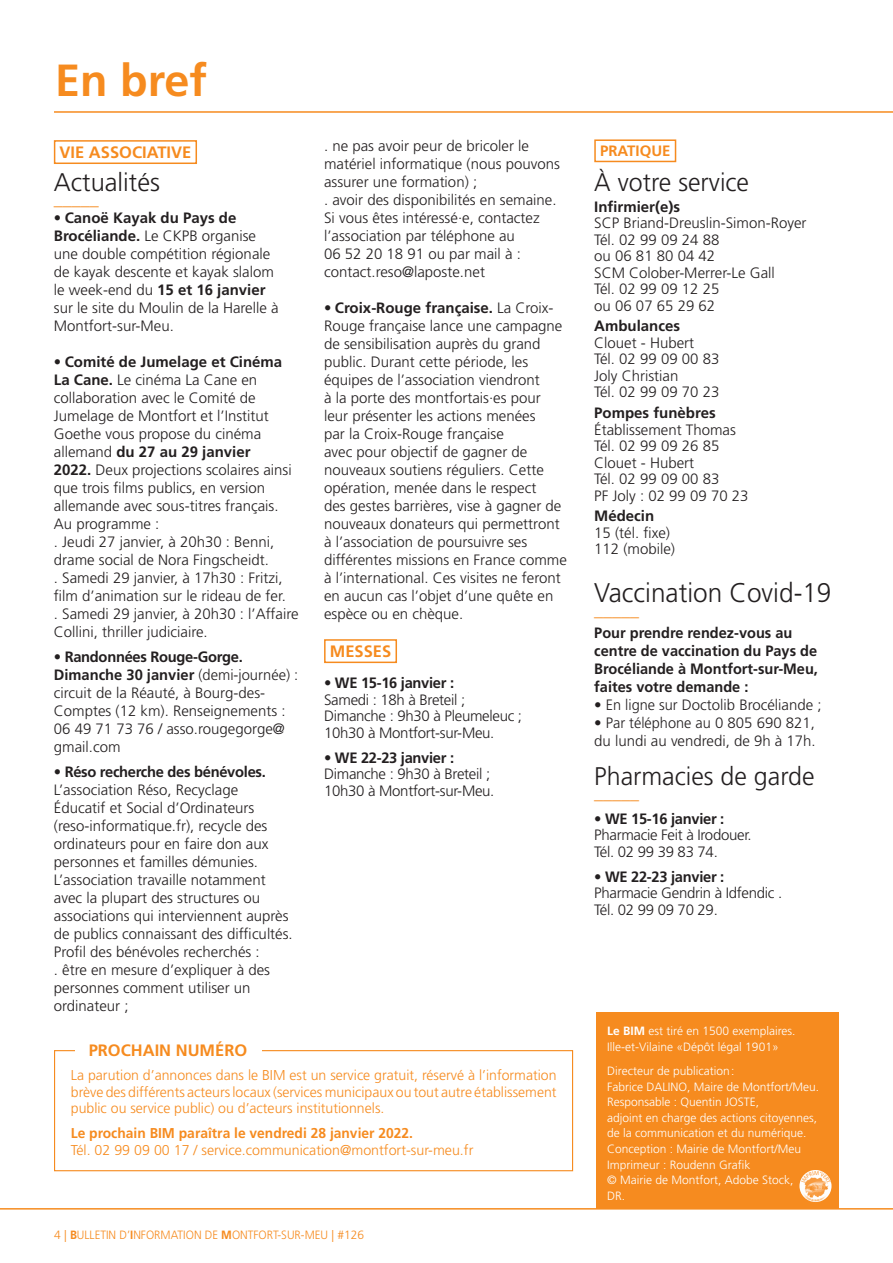
<style>
.page{position:relative;width:893px;height:1263px;background:#fff}
.page>*{position:absolute;margin:0;border:0;box-sizing:border-box;transform-origin:0 0}
.t1{font:700 45px "Frutiger LT Std";color:#f68b1f}
.t2{font:300 27px "Frutiger LT Std";color:#231f20}
.t3{font:300 25.5px "Frutiger LT Std";color:#231f20}
.t4{font:300 18px "Frutiger LT Std";color:#f68b1f}
.t5{font:700 16.5px "Frutiger LT Std";color:#f68b1f}
.t6{font:300 15px/18px "Frutiger LT Std";color:#231f20}
.t7{font:300 15px/16.5px "Frutiger LT Std";letter-spacing:-.02em;color:#231f20}
.t8{font:700 15px/18px "Frutiger LT Std";color:#231f20}
.t9{font:700 15px "Frutiger LT Std";letter-spacing:-.02em;color:#231f20}
.t10{font:700 15px "Frutiger LT Std";color:#f68b1f}
.t11{font:300 14.25px/16.5px "Frutiger LT Std";color:#f68b1f;text-align:justify}
.t12{font:700 14.25px "Frutiger LT Std";color:#f68b1f}
.t13{font:300 12px/15.6px "Frutiger LT Std";color:#fff}
.t14{font:300 12px "Frutiger LT Std";color:#f68b1f}
.s1{font-weight:700}
</style>
<div class="page">
<div style="left:54px;top:140px;width:143px;height:24px;border:2px solid #f68b1f"></div>
<div style="left:324px;top:639px;width:73px;height:24px;border:2px solid #f68b1f"></div>
<div style="left:594px;top:139px;width:82px;height:23px;border:2px solid #f68b1f"></div>
<div style="left:597px;top:1013px;width:242px;height:196px;background:#f68b1f"></div>
<img style="left:799px;top:1170px;width:32px;height:32px;border-radius:16px">
<hr style="left:0;top:1208px;width:893px;height:1px;background:#f68b1f">
<div style="left:54px;top:1050px;width:519px;height:121px;border:1px solid #f68b1f"></div>
<div style="left:75px;top:1040px;width:186px;height:22px;background:#fff"></div>
<hr style="left:54px;top:111px;width:839px;height:2px;background:#f68b1f">
<h1 class="t1" style="left:55px;top:54px;width:153px">En bref</h1>
<p class="t5" style="left:60px;top:143px;width:133px">VIE ASSOCIATIVE</p>
<h3 class="t3" style="left:54px;top:168px;width:108px">Actualités</h3>
<p class="t4" style="left:54px;top:188px;width:46px">_____</p>
<p class="t6" style="left:54px;top:209px;width:226px"><span class="s1">• Canoë Kayak du Pays de<br>Brocéliande.</span> Le CKPB organise une double compétition régionale de kayak descente et kayak slalom le week-end du <span class="s1">15 et 16 janvier </span>sur le site du Moulin de la Harelle à<br>Montfort-sur-Meu.</p>
<p class="t6" style="left:54px;top:353px;width:246px"><span class="s1">• Comité de Jumelage et Cinéma<br>La Cane.</span> Le cinéma La Cane en collaboration avec le Comité de<br>Jumelage de Montfort et l’Institut<br>Goethe vous propose du cinéma allemand <span class="s1">du 27 au 29 janvier<br>2022.</span> Deux projections scolaires ainsi que trois films publics, en version allemande avec sous-titres français.<br>Au programme :<br>. Jeudi 27 janvier, à 20h30 : Benni, drame social de Nora Fingscheidt.<br>. Samedi 29 janvier, à 17h30 : Fritzi, film d’animation sur le rideau de fer.<br>. Samedi 29 janvier, à 20h30 : l’Affaire<br>Collini, thriller judiciaire.</p>
<p class="t6" style="left:54px;top:648px;width:246px"><span class="s1">• Randonnées Rouge-Gorge.<br>Dimanche 30 janvier</span> (demi-journée) : circuit de la Réauté, à Bourg-des-<br>Comptes (12 km). Renseignements :<br>06 49 71 73 76 / asso.rougegorge@ gmail.com</p>
<p class="t9" style="left:54px;top:762px;width:214px">• Réso recherche des bénévoles.</p>
<p class="t6" style="left:54px;top:781px;width:240px">L’association Réso, Recyclage Éducatif et Social d’Ordinateurs (reso-informatique.fr), recycle des ordinateurs pour en faire don aux personnes et familles démunies.<br>L’association travaille notamment avec la plupart des structures ou associations qui interviennent auprès de publics connaissant des difficultés.<br>Profil des bénévoles recherchés :<br>. être en mesure d’expliquer à des personnes comment utiliser un ordinateur ;</p>
<p class="t5" style="left:89px;top:1041px;width:160px">PROCHAIN NUMÉRO</p>
<p class="t6" style="left:324px;top:137px;width:237px">. ne pas avoir peur de bricoler le matériel informatique (nous pouvons assurer une formation) ;<br>. avoir des disponibilités en semaine.<br>Si vous êtes intéressé·e, contactez l’association par téléphone au<br>06 52 20 18 91 ou par mail à : contact.reso@laposte.net</p>
<p class="t6" style="left:324px;top:299px;width:244px"><span class="s1">• Croix-Rouge française.</span> La Croix-Rouge française lance une campagne de sensibilisation auprès du grand public. Durant cette période, les équipes de l’association viendront<br>à la porte des montfortais·es pour leur présenter les actions menées<br>par la Croix-Rouge française<br>avec pour objectif de gagner de nouveaux soutiens réguliers. Cette opération, menée dans le respect<br>des gestes barrières, vise à gagner de nouveaux donateurs qui permettront à l’association de poursuivre ses différentes missions en France comme à l’international. Ces visites ne feront en aucun cas l’objet d’une quête en espèce ou en chèque.</p>
<p class="t5" style="left:330px;top:642px;width:63px">MESSES</p>
<p class="t9" style="left:324px;top:674px;width:132px">• WE 15-16 janvier :</p>
<p class="t7" style="left:324px;top:691px;width:200px">Samedi : 18h à Breteil ;<br>Dimanche : 9h30 à Pleumeleuc ;<br>10h30 à Montfort-sur-Meu.</p>
<p class="t7" style="left:324px;top:749px;width:172px">• <span class="s1">WE 22-23 janvier :<br></span>Dimanche : 9h30 à Breteil ;<br>10h30 à Montfort-sur-Meu.</p>
<p class="t11" style="left:71px;top:1067px;width:487px">La parution d’annonces dans le BIM est un service gratuit, réservé à l’information brève des différents acteurs locaux (services municipaux ou tout autre établissement public ou service public) ou d’acteurs institutionnels.</p>
<p class="t12" style="left:71px;top:1125px;width:344px">Le prochain BIM paraîtra le vendredi 28 janvier 2022.</p>
<p class="t11" style="left:71px;top:1142px;width:404px">Tél. 02 99 09 00 17 / service.communication@montfort-sur-meu.fr</p>
<p class="t14" style="left:54px;top:1228px;width:312px">4 | <span class="s1">B</span>ULLETIN D’<span class="s1">I</span>NFORMATION DE <span class="s1">M</span>ONTFORT-SUR-MEU | #126</p>
<p class="t10" style="left:600px;top:142px;width:72px">PRATIQUE</p>
<h3 class="t3" style="left:594px;top:168px;width:156px">À votre service</h3>
<p class="t8" style="left:594px;top:197px;width:87px">Infirmier(e)s</p>
<p class="t6" style="left:594px;top:215px;width:214px;line-height:16.5px">SCP Briand-Dreuslin-Simon-Royer<br>Tél. 02 99 09 24 88<br>ou 06 81 80 04 42<br>SCM Colober-Merrer-Le Gall<br>Tél. 02 99 09 12 25<br>ou 06 07 65 29 62</p>
<p class="t8" style="left:594px;top:317px;width:87px">Ambulances</p>
<p class="t6" style="left:594px;top:335px;width:127px;line-height:16.5px">Clouet - Hubert<br>Tél. 02 99 09 00 83<br>Joly Christian<br>Tél. 02 99 09 70 23</p>
<p class="t8" style="left:594px;top:404px;width:123px">Pompes funèbres</p>
<p class="t6" style="left:594px;top:421px;width:156px;line-height:16.5px">Établissement Thomas<br>Tél. 02 99 09 26 85<br>Clouet - Hubert<br>Tél. 02 99 09 00 83<br>PF Joly : 02 99 09 70 23</p>
<p class="t8" style="left:594px;top:507px;width:61px">Médecin</p>
<p class="t6" style="left:594px;top:525px;width:82px;line-height:16.5px">15 (tél. fixe)<br>112 (mobile)</p>
<h2 class="t2" style="left:594px;top:578px;width:239px">Vaccination Covid-19</h2>
<p class="t4" style="left:594px;top:599px;width:46px">_____</p>
<p class="t8" style="left:594px;top:624px;width:225px">Pour prendre rendez-vous au centre de vaccination du Pays de<br>Brocéliande à Montfort-sur-Meu, faites votre demande :</p>
<p class="t6" style="left:594px;top:696px;width:229px"><span class="s1">•</span> En ligne sur Doctolib Brocéliande ;</p>
<p class="t6" style="left:594px;top:714px;width:223px"><span class="s1">•</span> Par téléphone au 0 805 690 821, du lundi au vendredi, de 9h à 17h.</p>
<h3 class="t3" style="left:594px;top:762px;width:222px">Pharmacies de garde</h3>
<p class="t4" style="left:594px;top:782px;width:46px">_____</p>
<p class="t9" style="left:594px;top:809px;width:132px">• WE 15-16 janvier :</p>
<p class="t7" style="left:594px;top:827px;width:159px">Pharmacie Feit à Irodouer.<br>Tél. 02 99 39 83 74.</p>
<p class="t7" style="left:594px;top:868px;width:189px">• <span class="s1">WE 22-23 janvier :<br></span>Pharmacie Gendrin à Idfendic .<br>Tél. 02 99 09 70 29.</p>
<p class="t13" style="left:607px;top:1023px;width:190px"><span class="s1">Le BIM</span> est tiré en 1500 exemplaires.<br>Ille-et-Vilaine «Dépôt légal 1901»</p>
<p class="t13" style="left:607px;top:1063px;width:213px">Directeur de publication:<br>Fabrice DALINO, Maire de Montfort/Meu.<br>Responsable : Quentin JOSTE,<br>adjoint en charge des actions citoyennes, de la communication et du numérique.<br>Conception : Mairie de Montfort/Meu<br>Imprimeur : Roudenn Grafik<br>© Mairie de Montfort, Adobe Stock,<br>DR.</p>
</div>
